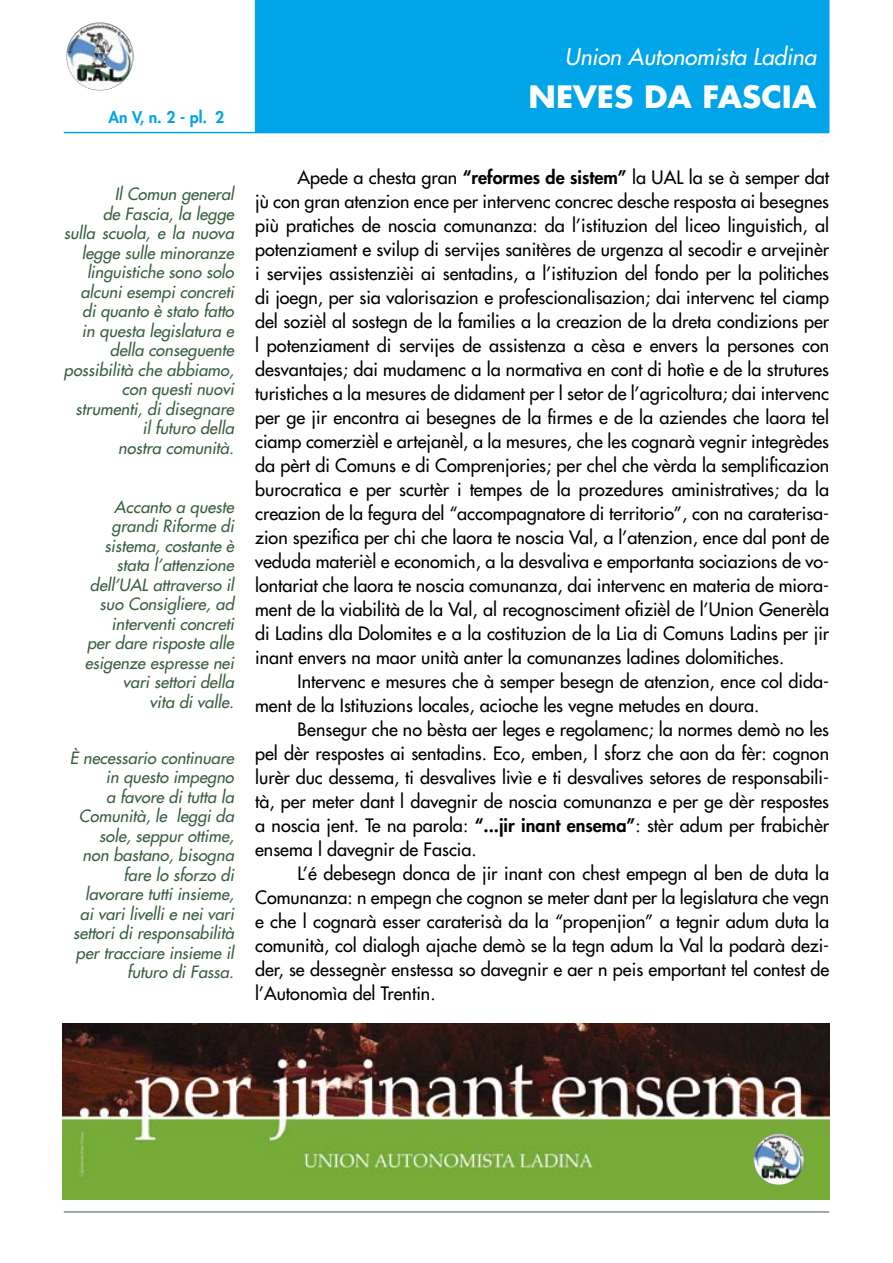
<style>
.page{position:relative;width:893px;height:1263px;background:#fff}
.page>*{position:absolute;margin:0;border:0;box-sizing:border-box;transform-origin:0 0}
.t1{font:700 30px "Futura";color:#fff;scale:1.04 1}
.t2{font:italic 22.5px "Futura";color:#fff}
.Testo_corrente_12fut{font:18px/24px "Futura";color:#000;text-align:justify}
.Riassuntini_PAG_SINI{font:italic 16.5px/19.5px "Futura";color:#3b5f42;text-align:right}
.t3{font:800 15.75px "Futura";color:#00a4e8}
.s1{font-weight:800}
</style>
<div class="page">
<div style="left:255px;top:0;width:574px;height:132px;background:#00a4e8"></div>
<hr style="left:64px;top:132px;width:765px;height:1px;background:#00a4e8">
<hr style="left:64px;top:1211px;width:765px;height:1px;background:#3b5f42">
<img style="left:121px;top:30px;width:13px;height:50px">
<img style="left:63px;top:1023px;width:766px;height:176px">
<img style="left:794px;top:1139px;width:10px;height:37px">
<p class="t3" style="left:108px;top:107px;width:100px">An V, n. 2 - pl.</p>
<p class="Riassuntini_PAG_SINI" style="left:115px;top:184px;width:121px">Il Comun general</p>
<p class="Riassuntini_PAG_SINI" style="left:103px;top:204px;width:133px">de Fascia, la legge</p>
<p class="Riassuntini_PAG_SINI" style="left:64px;top:223px;width:172px">sulla scuola, e la nuova legge sulle minoranze</p>
<p class="Riassuntini_PAG_SINI" style="left:87px;top:262px;width:148px">linguistiche sono solo</p>
<p class="Riassuntini_PAG_SINI" style="left:80px;top:282px;width:155px">alcuni esempi concreti</p>
<p class="Riassuntini_PAG_SINI" style="left:82px;top:301px;width:153px">di quanto è stato fatto</p>
<p class="Riassuntini_PAG_SINI" style="left:82px;top:321px;width:153px">in questa legislatura e</p>
<p class="Riassuntini_PAG_SINI" style="left:110px;top:340px;width:125px">della conseguente</p>
<p class="Riassuntini_PAG_SINI" style="left:64px;top:360px;width:172px">possibilità che abbiamo,</p>
<p class="Riassuntini_PAG_SINI" style="left:122px;top:379px;width:114px">con questi nuovi</p>
<p class="Riassuntini_PAG_SINI" style="left:76px;top:399px;width:160px">strumenti, di disegnare</p>
<p class="Riassuntini_PAG_SINI" style="left:143px;top:418px;width:93px">il futuro della</p>
<p class="Riassuntini_PAG_SINI" style="left:118px;top:438px;width:117px">nostra comunità.</p>
<p class="Riassuntini_PAG_SINI" style="left:85px;top:497px;width:151px">Accanto a queste grandi Riforme di sistema, costante è stata l’attenzione dell’UAL attraverso il suo Consigliere, ad interventi concreti per dare risposte alle esigenze espresse nei vari settori della</p>
<p class="Riassuntini_PAG_SINI" style="left:150px;top:692px;width:86px">vita di valle.</p>
<p class="Riassuntini_PAG_SINI" style="left:70px;top:748px;width:165px">È necessario continuare in questo impegno<br>a favore di tutta la<br>Comunità, le leggi da sole, seppur ottime, non bastano, bisogna fare lo sforzo di lavorare tutti insieme, ai vari livelli e nei vari settori di responsabilità per tracciare insieme il futuro di Fassa.</p>
<p class="t2" style="left:565px;top:42px;width:253px">Union Autonomista Ladina</p>
<p class="t1" style="left:529px;top:77px;width:278px">NEVES DA FASCIA</p>
<p class="Testo_corrente_12fut" style="left:255px;top:166px;width:576px;text-indent:43px">Apede a chesta gran <span class="s1">“reformes de sistem”</span> la UAL la se à semper dat jù con gran atenzion ence per intervenc concrec desche resposta ai besegnes più pratiches de noscia comunanza: da l’istituzion del liceo linguistich, al potenziament e svilup di servijes sanitères de urgenza al secodir e arvejinèr i servijes assistenzièi ai sentadins, a l’istituzion del fondo per la politiches di joegn, per sia valorisazion e profescionalisazion; dai intervenc tel ciamp del sozièl al sostegn de la families a la creazion de la dreta condizions per l potenziament di servijes de assistenza a cèsa e envers la persones con desvantajes; dai mudamenc a la normativa en cont di hotìe e de la strutures turistiches a la mesures de didament per l setor de l’agricoltura; dai intervenc per ge jir encontra ai besegnes de la firmes e de la aziendes che laora tel ciamp comerzièl e artejanèl, a la mesures, che les cognarà vegnir integrèdes da pèrt di Comuns e di Comprenjories; per chel che vèrda la semplificazion burocratica e per scurtèr i tempes de la prozedures aministratives; da la creazion de la fegura del “accompagnatore di territorio”, con na caraterisa&shy;zion spezifica per chi che laora te noscia Val, a l’atenzion, ence dal pont de veduda materièl e economich, a la desvaliva e emportanta sociazions de vo&shy;lontariat che laora te noscia comunanza, dai intervenc en materia de miora&shy;ment de la viabilità de la Val, al recognosciment ofizièl de l’Union Generèla di Ladins dla Dolomites e a la costituzion de la Lia di Comuns Ladins per jir inant envers na maor unità anter la comunanzes ladines dolomitiches.</p>
<p class="Testo_corrente_12fut" style="left:255px;top:670px;width:576px;text-indent:43px">Intervenc e mesures che à semper besegn de atenzion, ence col dida&shy;ment de la Istituzions locales, acioche les vegne metudes en doura.</p>
<p class="Testo_corrente_12fut" style="left:255px;top:718px;width:576px;text-indent:43px">Bensegur che no bèsta aer leges e regolamenc; la normes demò no les pel dèr respostes ai sentadins. Eco, emben, l sforz che aon da fèr: cognon lurèr duc dessema, ti desvalives livìe e ti desvalives setores de responsabili&shy;tà, per meter dant l davegnir de noscia comunanza e per ge dèr respostes a noscia jent. Te na parola: <span class="s1">“...jir inant ensema”</span>: stèr adum per frabichèr ensema l davegnir de Fascia.</p>
<p class="Testo_corrente_12fut" style="left:255px;top:862px;width:576px;text-indent:43px">L’é debesegn donca de jir inant con chest empegn al ben de duta la Comunanza: n empegn che cognon se meter dant per la legislatura che vegn e che l cognarà esser caraterisà da la “propenjion” a tegnir adum duta la comunità, col dialogh ajache demò se la tegn adum la Val la podarà dezi&shy;der, se dessegnèr enstessa so davegnir e aer n peis emportant tel contest de l’Autonomìa del Trentin.</p>
</div>
